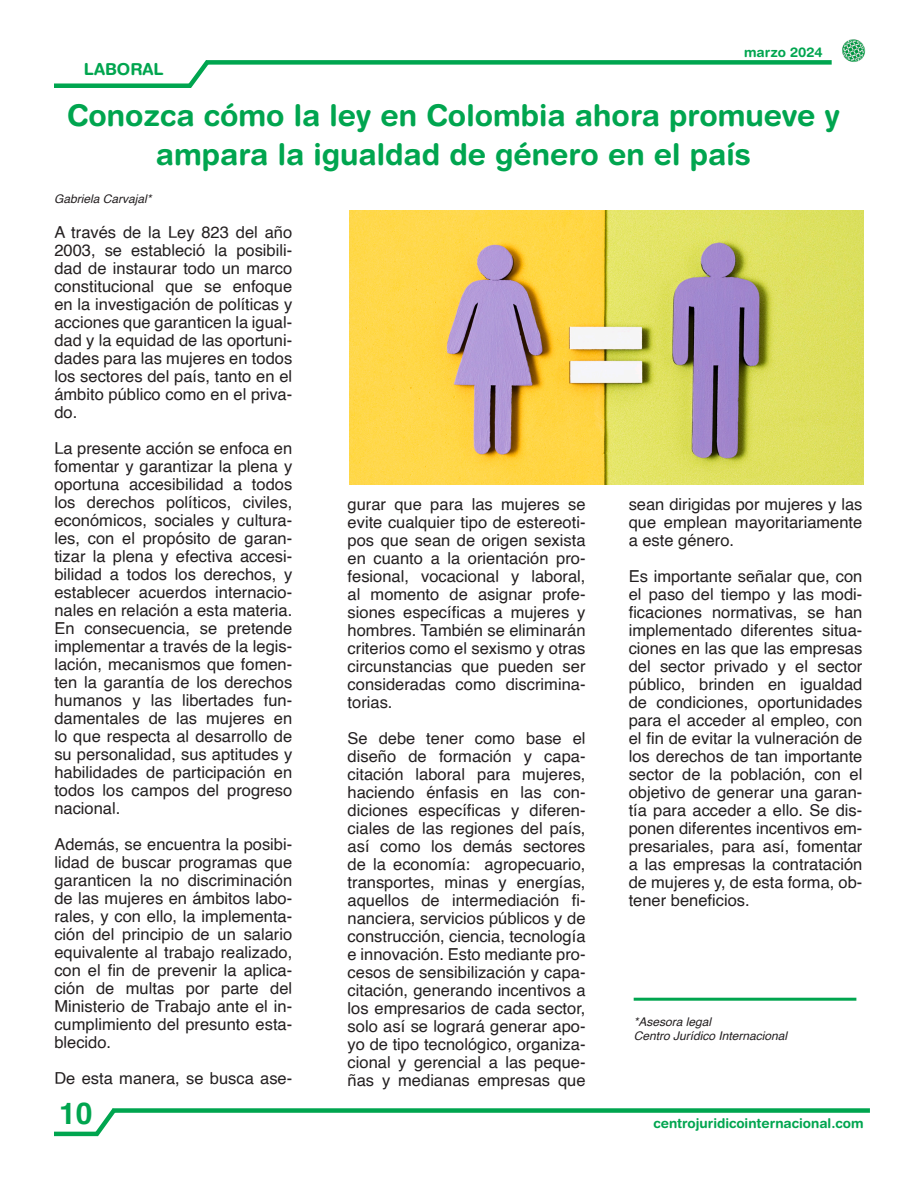
<style>
.page{position:relative;width:918px;height:1178px;background:#fff}
.page>*{position:absolute;margin:0;border:0;box-sizing:border-box;transform-origin:0 0}
.Titulo{font:700 30px/39px "Helvetica Rounded";color:#00a54f;text-align:center}
.t1{font:700 30px "Helvetica";color:#00a54f}
.Texto{font:16.5px/18px "Helvetica";color:#231f20;text-align:justify}
.Tema{font:700 16.5px "Helvetica Rounded";color:#00a54f}
.Página_web{font:700 13.5px "Helvetica Rounded";color:#00a54f}
.Fecha{font:700 13.5px "Helvetica Rounded";color:#00a54f}
.Cargo{font:italic 12px "Helvetica";color:#231f20}
.Escritor{font:italic 12px "Helvetica";color:#231f20}
</style>
<div class="page">
<div style="left:206px;top:60px;width:626px;height:5px;background:#00a54f"></div>
<svg style="left:189px;top:60px;width:25px;height:28px"></svg>
<div style="left:54px;top:83px;width:137px;height:5px;background:#00a54f"></div>
<div style="left:113px;top:1108px;width:757px;height:5px;background:#00a54f"></div>
<svg style="left:90px;top:1108px;width:31px;height:29px"></svg>
<div style="left:54px;top:1131px;width:44px;height:5px;background:#00a54f"></div>
<img style="left:842px;top:39px;width:24px;height:23px">
<img style="left:349px;top:210px;width:515px;height:275px">
<hr style="left:634px;top:998px;width:222px;height:3px;background:#00a54f">
<p class="Tema" style="left:84px;top:59px;width:81px">LABORAL</p>
<p class="Fecha" style="left:744px;top:44px;width:80px">marzo 2024</p>
<p class="Titulo" style="left:67px;top:96px;width:774px">Conozca cómo la ley en Colombia ahora promueve y ampara la igualdad de género en el país</p>
<p class="Escritor" style="left:54px;top:189px;width:99px">Gabriela Carvajal*</p>
<p class="Texto" style="left:54px;top:224px;width:239px">A través de la Ley 823 del año 2003, se estableció la posibili&shy;dad de instaurar todo un marco constitucional que se enfoque en la investigación de políticas y acciones que garanticen la igual&shy;dad y la equidad de las oportuni&shy;dades para las mujeres en todos los sectores del país, tanto en el ámbito público como en el priva&shy;do.</p>
<p class="Texto" style="left:54px;top:440px;width:239px">La presente acción se enfoca en fomentar y garantizar la plena y oportuna accesibilidad a todos los derechos políticos, civiles, económicos, sociales y cultura&shy;les, con el propósito de garan&shy;tizar la plena y efectiva accesi&shy;bilidad a todos los derechos, y establecer acuerdos internacio&shy;nales en relación a esta materia.<br>En consecuencia, se pretende implementar a través de la legis&shy;lación, mecanismos que fomen&shy;ten la garantía de los derechos humanos y las libertades fun&shy;damentales de las mujeres en lo que respecta al desarrollo de su personalidad, sus aptitudes y habilidades de participación en todos los campos del progreso nacional.</p>
<p class="Texto" style="left:54px;top:836px;width:239px">Además, se encuentra la posibi&shy;lidad de buscar programas que garanticen la no discriminación de las mujeres en ámbitos labo&shy;rales, y con ello, la implementa&shy;ción del principio de un salario equivalente al trabajo realizado, con el fin de prevenir la aplica&shy;ción de multas por parte del Ministerio de Trabajo ante el in&shy;cumplimiento del presunto esta&shy;blecido.</p>
<p class="Texto" style="left:54px;top:1070px;width:239px">De esta manera, se busca ase-</p>
<p class="t1" style="left:59px;top:1089px;width:35px">10</p>
<p class="Texto" style="left:348px;top:496px;width:239px">gurar que para las mujeres se evite cualquier tipo de estereoti&shy;pos que sean de origen sexista en cuanto a la orientación pro&shy;fesional, vocacional y laboral, al momento de asignar profe&shy;siones específicas a mujeres y hombres. También se eliminarán criterios como el sexismo y otras circunstancias que pueden ser consideradas como discrimina&shy;torias.</p>
<p class="Texto" style="left:348px;top:730px;width:239px">Se debe tener como base el diseño de formación y capa&shy;citación laboral para mujeres, haciendo énfasis en las con&shy;diciones específicas y diferen&shy;ciales de las regiones del país, así como los demás sectores de la economía: agropecuario, transportes, minas y energías, aquellos de intermediación fi&shy;nanciera, servicios públicos y de construcción, ciencia, tecnología e innovación. Esto mediante pro&shy;cesos de sensibilización y capa&shy;citación, generando incentivos a los empresarios de cada sector, solo así se logrará generar apo&shy;yo de tipo tecnológico, organiza&shy;cional y gerencial a las peque&shy;ñas y medianas empresas que</p>
<p class="Texto" style="left:629px;top:496px;width:235px">sean dirigidas por mujeres y las que emplean mayoritariamente a este género.</p>
<p class="Texto" style="left:629px;top:568px;width:235px">Es importante señalar que, con el paso del tiempo y las modi&shy;ficaciones normativas, se han implementado diferentes situa&shy;ciones en las que las empresas del sector privado y el sector público, brinden en igualdad de condiciones, oportunidades para el acceder al empleo, con el fin de evitar la vulneración de los derechos de tan importante sector de la población, con el objetivo de generar una garan&shy;tía para acceder a ello. Se dis&shy;ponen diferentes incentivos em&shy;presariales, para así, fomentar a las empresas la contratación de mujeres y, de esta forma, ob&shy;tener beneficios.</p>
<p class="Cargo" style="left:634px;top:1012px;width:79px">*Asesora legal</p>
<p class="Cargo" style="left:634px;top:1026px;width:155px">Centro Jurídico Internacional</p>
<p class="Página_web" style="left:654px;top:1115px;width:212px">centrojuridicointernacional.com</p>
</div>
